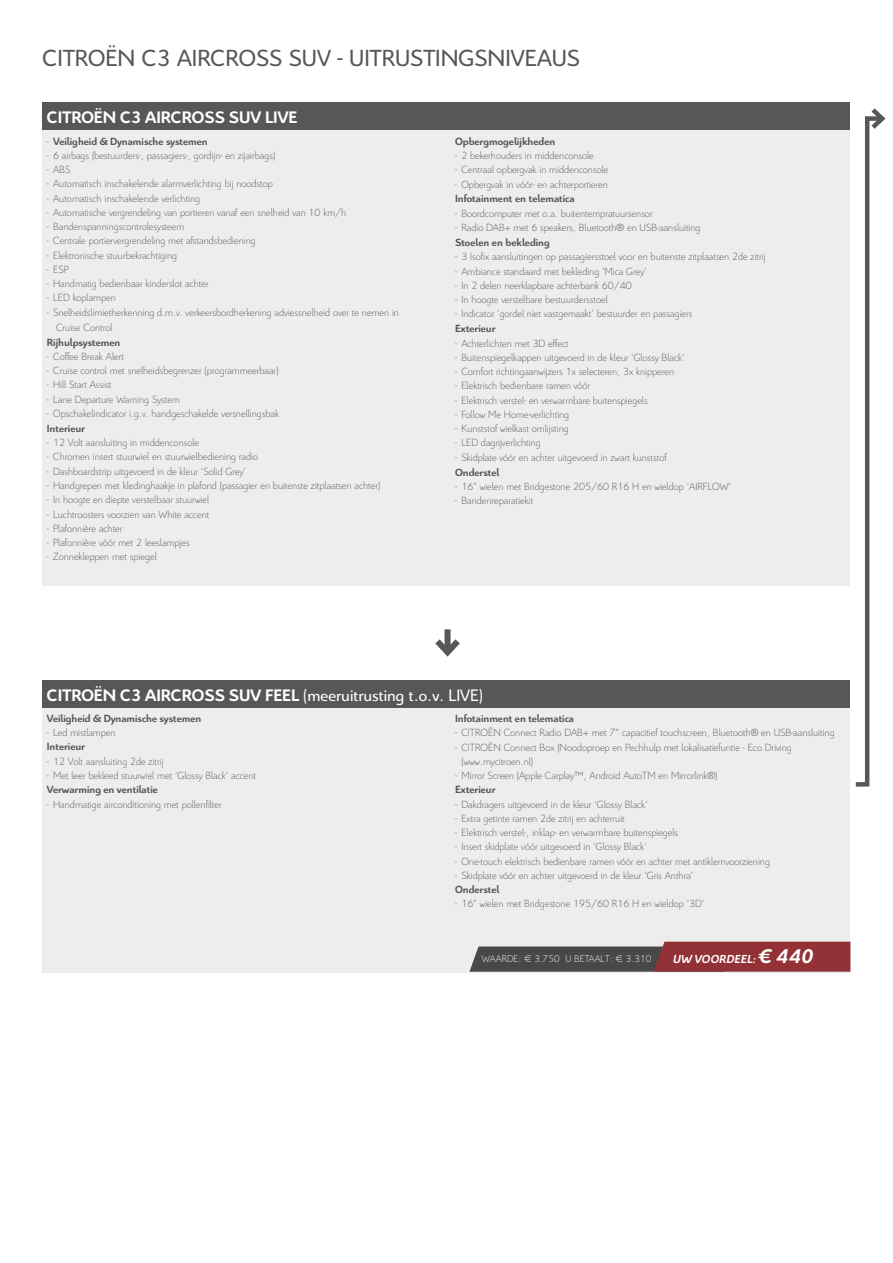
<style>
.page{position:relative;width:893px;height:1263px;background:#fff}
.page>*{position:absolute;margin:0;border:0;box-sizing:border-box;transform-origin:0 0}
.t1{font:25.2px "Citroen";color:#575756}
.t2{font:18px "Citroen";color:#fff}
.t3{font:700 18px "Citroen";color:#fff}
.t4{font:italic 700 12.6px "Citroen";letter-spacing:.025em;color:#fff}
.t5{font:300 11.25px/15px "Citroen";color:#575756}
.t6{font:700 11.25px "Citroen";color:#575756}
.t7{font:300 10.5px "Citroen";letter-spacing:.01em;color:#fff}
.s1{font-weight:300}
.s2{font-weight:700}
.s3{font-size:21.45px}
</style>
<div class="page">
<div style="left:43px;top:130px;width:807px;height:456px;background:#ededed"></div>
<div style="left:43px;top:102px;width:807px;height:28px;background:#575756"></div>
<div style="left:43px;top:707px;width:807px;height:265px;background:#ededed"></div>
<div style="left:43px;top:680px;width:807px;height:28px;background:#575756"></div>
<div style="left:445px;top:629px;width:6px;height:23px;background:#575756"></div>
<svg style="left:435px;top:633px;width:25px;height:24px"></svg>
<svg style="left:855px;top:108px;width:31px;height:679px"></svg>
<svg style="left:469px;top:942px;width:381px;height:30px;background:#7d4c4f"></svg>
<h1 class="t1" style="left:43px;top:42px;width:539px">CITROËN C3 AIRCROSS SUV - UITRUSTINGSNIVEAUS</h1>
<h2 class="t3" style="left:47px;top:105px;width:252px">CITROËN C3 AIRCROSS SUV LIVE</h2>
<p class="t6" style="left:47px;top:133px;width:162px"><span class="s1">-</span> Veiligheid &amp; Dynamische systemen</p>
<p class="t5" style="left:47px;top:147px;width:230px">- 6 airbags (bestuurders-, passagiers-, gordijn- en zijairbags)</p>
<p class="t5" style="left:47px;top:161px;width:25px">- ABS</p>
<p class="t5" style="left:47px;top:176px;width:228px">- Automatisch inschakelende alarmverlichting bij noodstop</p>
<p class="t5" style="left:47px;top:190px;width:155px">- Automatisch inschakelende verlichting</p>
<p class="t5" style="left:47px;top:204px;width:301px">- Automatische vergrendeling van portieren vanaf een snelheid van 10 km/h</p>
<p class="t5" style="left:47px;top:218px;width:139px">- Bandenspanningscontrolesysteem</p>
<p class="t5" style="left:47px;top:233px;width:211px">- Centrale portiervergrendeling met afstandsbediening</p>
<p class="t5" style="left:47px;top:247px;width:132px">- Elektronische stuurbekrachtiging</p>
<p class="t5" style="left:47px;top:261px;width:24px">- ESP</p>
<p class="t5" style="left:47px;top:275px;width:163px">- Handmatig bedienbaar kinderslot achter</p>
<p class="t5" style="left:47px;top:290px;width:71px">- LED koplampen</p>
<p class="t5" style="left:56px;top:304px;width:344px;text-indent:-9px">- Snelheidslimietherkenning d.m.v. verkeersbordherkening adviessnelheid over te nemen in<br>Cruise Control</p>
<p class="t6" style="left:47px;top:334px;width:75px">Rijhulpsystemen</p>
<p class="t5" style="left:47px;top:348px;width:79px">- Coffee Break Alert</p>
<p class="t5" style="left:47px;top:362px;width:233px">- Cruise control met snelheidsbegrenzer (programmeerbaar)</p>
<p class="t5" style="left:47px;top:377px;width:66px">- Hill Start Assist</p>
<p class="t5" style="left:47px;top:391px;width:135px">- Lane Departure Warning System</p>
<p class="t5" style="left:47px;top:405px;width:234px">- Opschakelindicator i.g.v. handgeschakelde versnellingsbak</p>
<p class="t6" style="left:47px;top:421px;width:40px">Interieur</p>
<p class="t5" style="left:47px;top:434px;width:154px">- 12 Volt aansluiting in middenconsole</p>
<p class="t5" style="left:47px;top:449px;width:213px">- Chromen insert stuurwiel en stuurwielbediening radio</p>
<p class="t5" style="left:47px;top:463px;width:201px">- Dashboardstrip uitgevoerd in de kleur ‘Solid Grey’</p>
<p class="t5" style="left:47px;top:477px;width:335px">- Handgrepen met kledinghaakje in plafond (passagier en buitenste zitplaatsen achter)</p>
<p class="t5" style="left:47px;top:491px;width:164px">- In hoogte en diepte verstelbaar stuurwiel</p>
<p class="t5" style="left:47px;top:506px;width:164px">- Luchtroosters voorzien van White accent</p>
<p class="t5" style="left:47px;top:520px;width:77px">- Plafonnière achter</p>
<p class="t5" style="left:47px;top:534px;width:144px">- Plafonnière vóór met 2 leeslampjes</p>
<p class="t5" style="left:47px;top:549px;width:112px">- Zonnekleppen met spiegel</p>
<p class="t6" style="left:455px;top:133px;width:102px">Opbergmogelijkheden</p>
<p class="t5" style="left:455px;top:147px;width:140px">- 2 bekerhouders in middenconsole</p>
<p class="t5" style="left:455px;top:162px;width:155px">- Centraal opbergvak in middenconsole</p>
<p class="t5" style="left:455px;top:176px;width:154px">- Opbergvak in vóór- en achterportieren</p>
<p class="t6" style="left:455px;top:191px;width:121px">Infotainment en telematica</p>
<p class="t5" style="left:455px;top:205px;width:199px">- Boordcomputer met o.a. buitentempratuursensor</p>
<p class="t5" style="left:455px;top:219px;width:247px">- Radio DAB+ met 6 speakers, Bluetooth® en USB-aansluiting</p>
<p class="t6" style="left:455px;top:235px;width:96px">Stoelen en bekleding</p>
<p class="t5" style="left:455px;top:249px;width:312px">- 3 Isofix aansluitingen op passagiersstoel voor en buitenste zitplaatsen 2de zitrij</p>
<p class="t5" style="left:455px;top:263px;width:193px">- Ambiance standaard met bekleding ‘Mica Grey’</p>
<p class="t5" style="left:455px;top:277px;width:178px">- In 2 delen neerklapbare achterbank 60/40</p>
<p class="t5" style="left:455px;top:291px;width:154px">- In hoogte verstelbare bestuurdersstoel</p>
<p class="t5" style="left:455px;top:306px;width:239px">- Indicator ‘gordel niet vastgemaakt’ bestuurder en passagiers</p>
<p class="t6" style="left:455px;top:321px;width:42px">Exterieur</p>
<p class="t5" style="left:455px;top:335px;width:115px">- Achterlichten met 3D effect</p>
<p class="t5" style="left:455px;top:349px;width:231px">- Buitenspiegelkappen uitgevoerd in de kleur ‘Glossy Black’</p>
<p class="t5" style="left:455px;top:363px;width:221px">- Comfort richtingaanwijzers 1x selecteren, 3x knipperen</p>
<p class="t5" style="left:455px;top:378px;width:137px">- Elektrisch bedienbare ramen vóór</p>
<p class="t5" style="left:455px;top:392px;width:194px">- Elektrisch verstel- en verwarmbare buitenspiegels</p>
<p class="t5" style="left:455px;top:406px;width:116px">- Follow Me Home-verlichting</p>
<p class="t5" style="left:455px;top:420px;width:115px">- Kunststof wielkast omlijsting</p>
<p class="t5" style="left:455px;top:435px;width:87px">- LED dagrijverlichting</p>
<p class="t5" style="left:455px;top:449px;width:213px">- Skidplate vóór en achter uitgevoerd in zwart kunststof</p>
<p class="t6" style="left:455px;top:464px;width:46px">Onderstel</p>
<p class="t5" style="left:455px;top:478px;width:278px">- 16” wielen met Bridgestone 205/60 R16 H en wieldop ‘AIRFLOW’</p>
<p class="t5" style="left:455px;top:492px;width:80px">- Bandenreparatiekit</p>
<h2 class="t2" style="left:47px;top:683px;width:438px"><span class="s2">CITROËN C3 AIRCROSS SUV FEEL</span> (meeruitrusting t.o.v. LIVE)</h2>
<p class="t6" style="left:47px;top:711px;width:156px">Veiligheid &amp; Dynamische systemen</p>
<p class="t5" style="left:47px;top:724px;width:70px">- Led mistlampen</p>
<p class="t6" style="left:47px;top:739px;width:40px">Interieur</p>
<p class="t5" style="left:47px;top:753px;width:118px">- 12 Volt aansluiting 2de zitrij</p>
<p class="t5" style="left:47px;top:767px;width:211px">- Met leer bekleed stuurwiel met ‘Glossy Black’ accent</p>
<p class="t6" style="left:47px;top:782px;width:113px">Verwarming en ventilatie</p>
<p class="t5" style="left:47px;top:796px;width:177px">- Handmatige airconditioning met pollenfilter</p>
<p class="t6" style="left:455px;top:711px;width:121px">Infotainment en telematica</p>
<p class="t5" style="left:455px;top:724px;width:381px">- CITROËN Connect Radio DAB+ met 7” capacitief touchscreen, Bluetooth® en USB-aansluiting</p>
<p class="t5" style="left:461px;top:739px;width:332px;line-height:14.2px;text-indent:-6px">- CITROËN Connect Box (Noodoproep en Pechhulp met lokalisatiefuntie - Eco Driving (www.mycitroen.nl)</p>
<p class="t5" style="left:455px;top:767px;width:264px">- Mirror Screen (Apple Carplay™, Android AutoTM en Mirrorlink®)</p>
<p class="t6" style="left:455px;top:782px;width:42px">Exterieur</p>
<p class="t5" style="left:455px;top:796px;width:194px">- Dakdragers uitgevoerd in de kleur ‘Glossy Black’</p>
<p class="t5" style="left:455px;top:810px;width:171px">- Extra getinte ramen 2de zitrij en achterruit</p>
<p class="t5" style="left:455px;top:824px;width:225px">- Elektrisch verstel-, inklap- en verwarmbare buitenspiegels</p>
<p class="t5" style="left:455px;top:838px;width:193px">- Insert skidplate vóór uitgevoerd in ‘Glossy Black’</p>
<p class="t5" style="left:455px;top:853px;width:316px">- One-touch elektrisch bedienbare ramen vóór en achter met antiklemvoorziening</p>
<p class="t5" style="left:455px;top:867px;width:240px">- Skidplate vóór en achter uitgevoerd in de kleur ‘Gris Anthra’</p>
<p class="t6" style="left:455px;top:882px;width:46px">Onderstel</p>
<p class="t5" style="left:455px;top:895px;width:251px">- 16” wielen met Bridgestone 195/60 R16 H en wieldop ‘3D’</p>
<p class="t7" style="left:482px;top:952px;width:171px">WAARDE: € 3.750 U BETAALT: € 3.310</p>
<p class="t4" style="left:673px;top:950px;width:142px">UW VOORDEEL: <span class="s3">€ 440</span></p>
</div>
